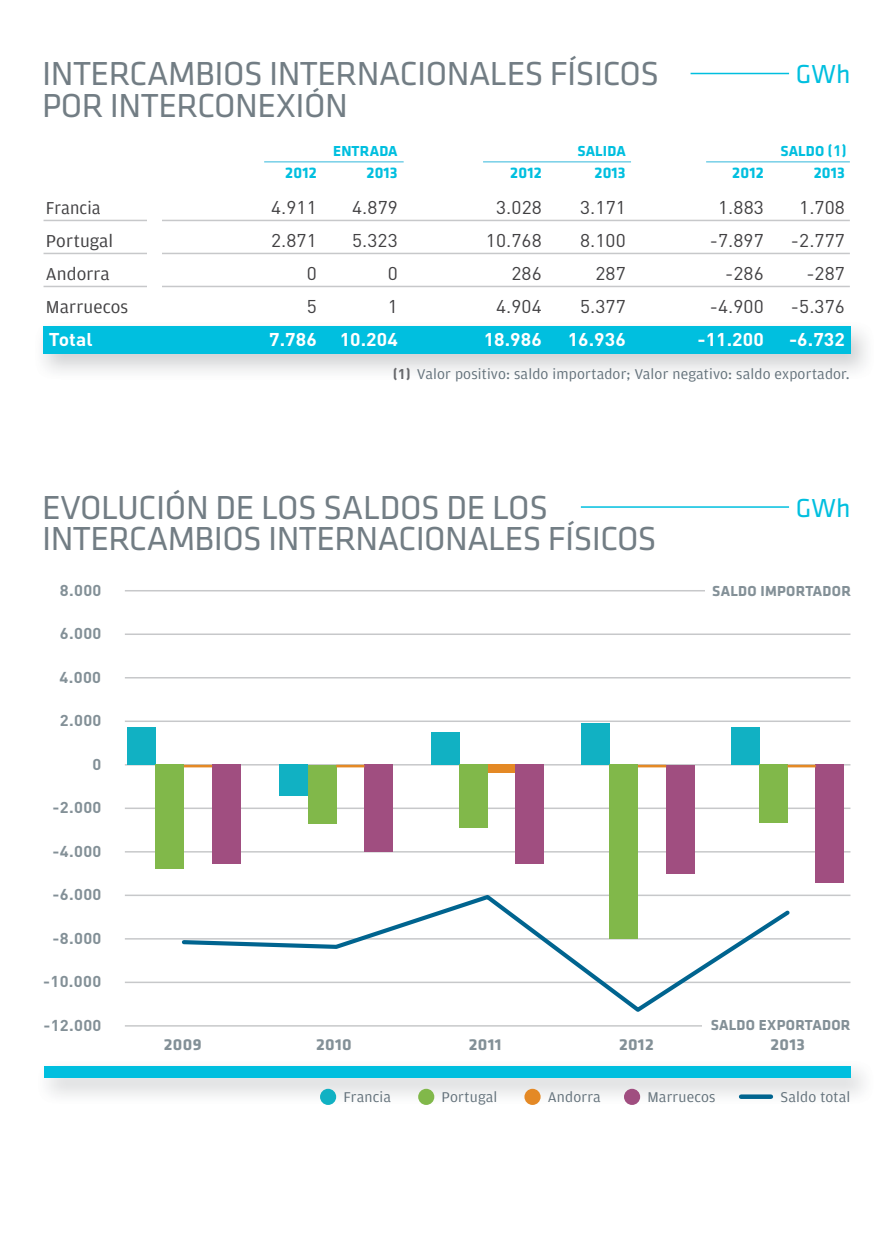
<style>
.page{position:relative;width:893px;height:1259px;background:#fff}
.page>*{position:absolute;margin:0;border:0;box-sizing:border-box;transform-origin:0 0}
.t1{font:34.5px "Klavika Basic";letter-spacing:-.015em;color:#727d84}
.t2{font:27px "Klavika Basic";color:#00bfdf}
.t3{font:18.3px "DINOT";letter-spacing:.005em;color:#414042;scale:1.05 1}
.t4{font:700 18.3px "DINOT";letter-spacing:.005em;color:#fff;scale:1.05 1}
.t5{font:18.3px "Amplitude";letter-spacing:.005em;color:#414042;scale:1.05 1}
.t6{font:18.3px "Amplitude";letter-spacing:.005em;color:#414042}
.t7{font:700 16.5px "Klavika Basic";letter-spacing:.02em;color:#839097;scale:1.05 1}
.t8{font:700 15.9px "Klavika Basic";letter-spacing:.01em;color:#00bfdf}
.t9{font:700 15.6px "DINOT";letter-spacing:.02em;color:#839097;scale:1.05 1}
.t10{font:15px "Amplitude";letter-spacing:.01em;color:#63717a;scale:1.05 1}
.t11{font:700 15px "Klavika Basic";letter-spacing:.02em;color:#839097}
.t12{font:700 15px "Klavika Basic";letter-spacing:.01em;color:#00bfdf}
.s1{font-family:"DINOT"}
.s2{font-family:"DINOT";font-weight:700;font-size:14.1px;color:#67686b}
</style>
<div class="page">
<img style="left:43px;top:326px;width:824px;height:46px">
<div style="left:43px;top:327px;width:807px;height:27px;background:#00bfdf"></div>
<hr style="left:44px;top:220px;width:806px;height:1px;background:#c7c8ca">
<hr style="left:44px;top:253px;width:806px;height:1px;background:#c7c8ca">
<hr style="left:44px;top:286px;width:806px;height:1px;background:#c7c8ca">
<hr style="left:706px;top:161px;width:144px;height:2px;background:#76cfe7">
<hr style="left:483px;top:161px;width:148px;height:2px;background:#76cfe7">
<hr style="left:264px;top:161px;width:140px;height:2px;background:#76cfe7">
<hr style="left:691px;top:73px;width:98px;height:1px;background:#00bfdf">
<div style="left:148px;top:195px;width:14px;height:116px;background:#fff"></div>
<hr style="left:581px;top:506px;width:208px;height:2px;background:#00bfdf">
<hr style="left:125px;top:590px;width:725px;height:1px;background:#c7c8ca">
<hr style="left:125px;top:633px;width:725px;height:2px;background:#c7c8ca">
<hr style="left:125px;top:677px;width:725px;height:1px;background:#c7c8ca">
<hr style="left:125px;top:720px;width:725px;height:2px;background:#c7c8ca">
<hr style="left:125px;top:764px;width:725px;height:1px;background:#c7c8ca">
<hr style="left:125px;top:807px;width:725px;height:2px;background:#c7c8ca">
<hr style="left:125px;top:851px;width:725px;height:1px;background:#c7c8ca">
<hr style="left:125px;top:894px;width:725px;height:2px;background:#c7c8ca">
<hr style="left:125px;top:938px;width:725px;height:1px;background:#c7c8ca">
<hr style="left:125px;top:981px;width:725px;height:2px;background:#c7c8ca">
<hr style="left:125px;top:1025px;width:725px;height:1px;background:#c7c8ca">
<img style="left:44px;top:1066px;width:819px;height:38px">
<div style="left:44px;top:1066px;width:806px;height:11px;background:#00bfdf"></div>
<div style="left:320px;top:1088px;width:16px;height:17px;background:#11b1c3;border-radius:50%"></div>
<div style="left:418px;top:1088px;width:16px;height:17px;background:#81b84a;border-radius:50%"></div>
<div style="left:524px;top:1088px;width:17px;height:17px;background:#e48925;border-radius:50%"></div>
<div style="left:624px;top:1088px;width:16px;height:17px;background:#a04e80;border-radius:50%"></div>
<div style="left:741px;top:1094px;width:30px;height:5px;background:#00648f"></div>
<div style="left:705px;top:580px;width:149px;height:22px;background:#fff"></div>
<div style="left:702px;top:1014px;width:151px;height:22px;background:#fff"></div>
<div style="left:128px;top:727px;width:28px;height:37px;background:#11b1c3"></div>
<div style="left:156px;top:764px;width:28px;height:105px;background:#81b84a"></div>
<div style="left:212px;top:764px;width:28px;height:100px;background:#a04e80"></div>
<div style="left:364px;top:764px;width:29px;height:88px;background:#a04e80"></div>
<div style="left:280px;top:764px;width:28px;height:32px;background:#11b1c3"></div>
<div style="left:308px;top:764px;width:28px;height:59px;background:#81b84a"></div>
<div style="left:488px;top:764px;width:28px;height:9px;background:#e48925"></div>
<div style="left:516px;top:764px;width:28px;height:100px;background:#a04e80"></div>
<div style="left:431px;top:732px;width:28px;height:32px;background:#11b1c3"></div>
<div style="left:459px;top:764px;width:29px;height:64px;background:#81b84a"></div>
<div style="left:666px;top:764px;width:28px;height:109px;background:#a04e80"></div>
<div style="left:582px;top:723px;width:28px;height:41px;background:#11b1c3"></div>
<div style="left:610px;top:764px;width:28px;height:175px;background:#81b84a"></div>
<div style="left:816px;top:764px;width:28px;height:119px;background:#a04e80"></div>
<div style="left:731px;top:727px;width:28px;height:37px;background:#11b1c3"></div>
<div style="left:759px;top:764px;width:28px;height:59px;background:#81b84a"></div>
<hr style="left:184px;top:765px;width:28px;height:2px;background:#e48925">
<hr style="left:336px;top:765px;width:28px;height:2px;background:#e48925">
<hr style="left:638px;top:765px;width:28px;height:2px;background:#e48925">
<hr style="left:787px;top:765px;width:29px;height:2px;background:#e48925">
<svg style="left:180px;top:892px;width:613px;height:120px"></svg>
<p class="t1" style="left:42px;top:53px;width:618px">INTERCAMBIOS INTERNACIONALES FÍSICOS</p>
<p class="t2" style="left:796px;top:58px;width:56px">GWh</p>
<p class="t1" style="left:42px;top:85px;width:307px">POR INTERCONEXIÓN</p>
<p class="t12" style="left:333px;top:142px;width:66px">ENTRADA</p>
<p class="t12" style="left:577px;top:142px;width:50px">SALIDA</p>
<p class="t12" style="left:780px;top:142px;width:68px">SALDO <span class="s1">(1)</span></p>
<p class="t8" style="left:285px;top:163px;width:33px">2012</p>
<p class="t8" style="left:366px;top:163px;width:33px">2013</p>
<p class="t8" style="left:510px;top:163px;width:33px">2012</p>
<p class="t8" style="left:594px;top:163px;width:33px">2013</p>
<p class="t8" style="left:732px;top:163px;width:33px">2012</p>
<p class="t8" style="left:814px;top:163px;width:33px">2013</p>
<p class="t6" style="left:46px;top:201px;width:56px">Francia</p>
<p class="t3" style="left:271px;top:197px;width:45px">4.911</p>
<p class="t3" style="left:352px;top:197px;width:45px">4.879</p>
<p class="t3" style="left:496px;top:197px;width:45px">3.028</p>
<p class="t3" style="left:580px;top:197px;width:45px">3.171</p>
<p class="t3" style="left:718px;top:197px;width:45px">1.883</p>
<p class="t3" style="left:799px;top:197px;width:45px">1.708</p>
<p class="t5" style="left:46px;top:234px;width:66px">Portugal</p>
<p class="t3" style="left:271px;top:230px;width:45px">2.871</p>
<p class="t3" style="left:352px;top:230px;width:45px">5.323</p>
<p class="t3" style="left:486px;top:230px;width:55px">10.768</p>
<p class="t3" style="left:580px;top:230px;width:45px">8.100</p>
<p class="t3" style="left:710px;top:230px;width:53px">-7.897</p>
<p class="t3" style="left:791px;top:230px;width:53px">-2.777</p>
<p class="t5" style="left:46px;top:267px;width:62px">Andorra</p>
<p class="t3" style="left:307px;top:263px;width:11px">0</p>
<p class="t3" style="left:388px;top:263px;width:11px">0</p>
<p class="t3" style="left:511px;top:263px;width:30px">286</p>
<p class="t3" style="left:595px;top:263px;width:30px">287</p>
<p class="t3" style="left:725px;top:263px;width:38px">-286</p>
<p class="t3" style="left:806px;top:263px;width:38px">-287</p>
<p class="t5" style="left:46px;top:300px;width:80px">Marruecos</p>
<p class="t3" style="left:307px;top:296px;width:11px">5</p>
<p class="t3" style="left:388px;top:296px;width:11px">1</p>
<p class="t3" style="left:496px;top:296px;width:45px">4.904</p>
<p class="t3" style="left:580px;top:296px;width:45px">5.377</p>
<p class="t3" style="left:710px;top:296px;width:53px">-4.900</p>
<p class="t3" style="left:791px;top:296px;width:53px">-5.376</p>
<p class="t4" style="left:49px;top:329px;width:43px">Total</p>
<p class="t4" style="left:269px;top:329px;width:124px">7.786 10.204</p>
<p class="t4" style="left:484px;top:329px;width:57px">18.986</p>
<p class="t4" style="left:568px;top:329px;width:57px">16.936</p>
<p class="t4" style="left:697px;top:329px;width:65px">-11.200</p>
<p class="t4" style="left:789px;top:329px;width:55px">-6.732</p>
<p class="t10" style="left:393px;top:368px;width:437px"><span class="s2">(1)</span> Valor positivo: saldo importador; Valor negativo: saldo exportador.</p>
<p class="t1" style="left:42px;top:487px;width:507px">EVOLUCIÓN DE LOS SALDOS DE LOS</p>
<p class="t2" style="left:796px;top:491px;width:56px">GWh</p>
<p class="t1" style="left:42px;top:518px;width:616px">INTERCAMBIOS INTERNACIONALES FÍSICOS</p>
<p class="t9" style="left:60px;top:581px;width:41px">8.000</p>
<p class="t9" style="left:60px;top:624px;width:41px">6.000</p>
<p class="t9" style="left:60px;top:668px;width:41px">4.000</p>
<p class="t9" style="left:60px;top:712px;width:41px">2.000</p>
<p class="t9" style="left:93px;top:755px;width:10px">0</p>
<p class="t9" style="left:53px;top:799px;width:48px">-2.000</p>
<p class="t9" style="left:53px;top:842px;width:48px">-4.000</p>
<p class="t9" style="left:53px;top:886px;width:48px">-6.000</p>
<p class="t9" style="left:53px;top:929px;width:48px">-8.000</p>
<p class="t9" style="left:43px;top:973px;width:57px">-10.000</p>
<p class="t9" style="left:43px;top:1016px;width:57px">-12.000</p>
<p class="t11" style="left:712px;top:582px;width:140px">SALDO IMPORTADOR</p>
<p class="t11" style="left:711px;top:1016px;width:141px">SALDO EXPORTADOR</p>
<p class="t7" style="left:164px;top:1034px;width:37px">2009</p>
<p class="t7" style="left:316px;top:1034px;width:35px">2010</p>
<p class="t7" style="left:469px;top:1034px;width:33px">2011</p>
<p class="t7" style="left:619px;top:1034px;width:35px">2012</p>
<p class="t7" style="left:770px;top:1034px;width:34px">2013</p>
<p class="t10" style="left:343px;top:1091px;width:47px">Francia</p>
<p class="t10" style="left:442px;top:1091px;width:55px">Portugal</p>
<p class="t10" style="left:548px;top:1091px;width:52px">Andorra</p>
<p class="t10" style="left:647px;top:1091px;width:66px">Marruecos</p>
<p class="t10" style="left:780px;top:1091px;width:68px">Saldo total</p>
</div>
